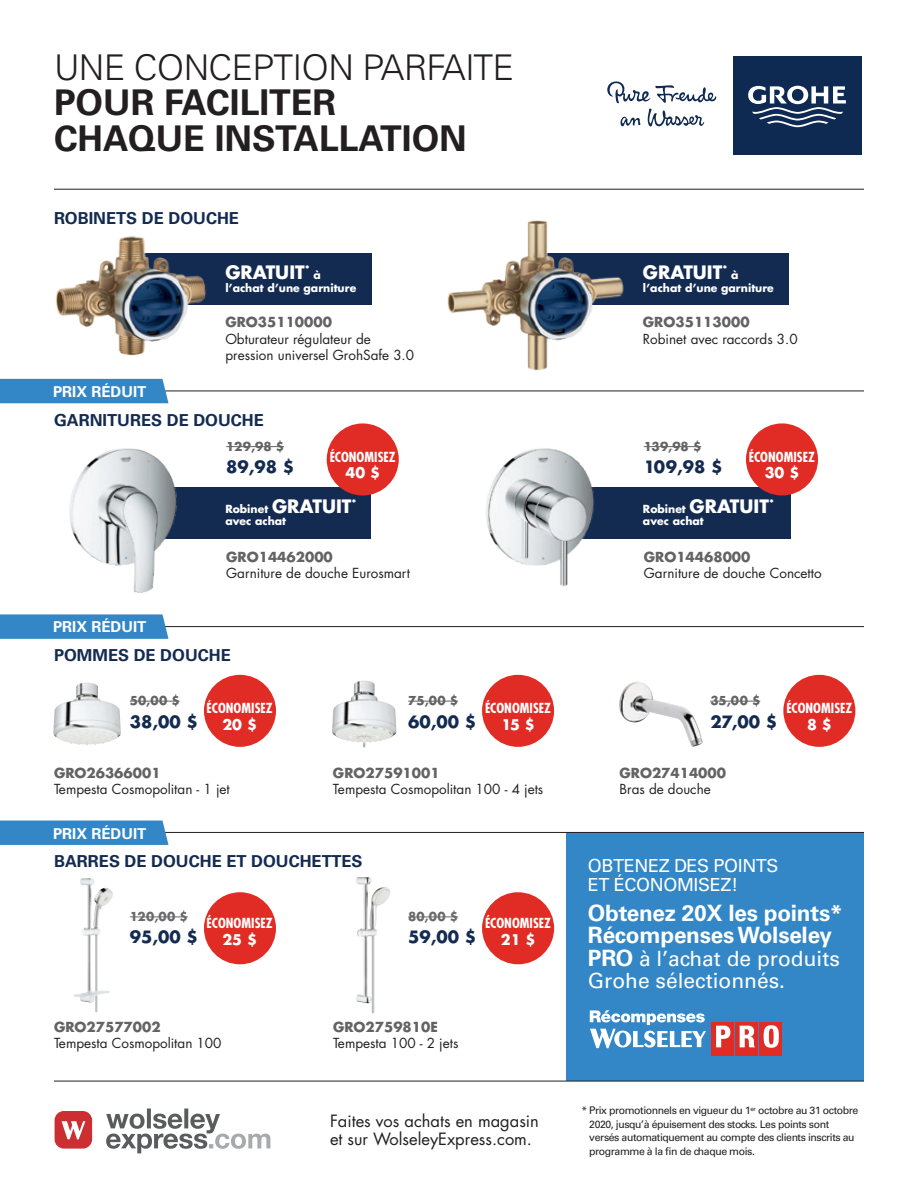
<style>
.page{position:relative;width:918px;height:1188px;background:#fff}
.page>*{position:absolute;margin:0;border:0;box-sizing:border-box;transform-origin:0 0}
.t1{font:700 35.4px/35.4px "Univers LT Std";color:#231f20}
.t2{font:700 22.5px/22.5px "Univers LT Std";letter-spacing:-.01em;color:#fff}
.t3{font:21px/22.5px "Univers LT Std";color:#fff}
.t4{font:18px/19.5px "Univers LT Std";letter-spacing:-.02em;color:#fff}
.t5{font:700 18px "Futura";color:#fff}
.t6{font:700 16.5px "Univers LT Std";color:#142b51}
.t7{font:16.5px/18px "Futura";color:#231f20}
.t8{font:700 16.5px "Futura";color:#142b51}
.t9{font:700 15px "Univers LT Std";color:#fff}
.t10{font:700 14.4px "Futura";color:#fff}
.t11{font:13.5px/16.5px "Futura";color:#231f20}
.t12{font:700 13.5px "Futura";color:#636366}
.t13{font:700 condensed 13.5px "Futura";color:#fff}
.t14{font:700 12px "Futura";color:#636366}
.t15{font:700 12px "Futura";letter-spacing:.04em;color:#69696c}
.t16{font:700 10.8px/12.1px "Futura";color:#fff}
.t17{font:10.5px/13.5px "Univers LT Std";letter-spacing:-.04em;color:#231f20}
.s1{font-weight:300}
.s2{font-size:18px}
.s3{font-weight:700;font-size:22.5px}
</style>
<div class="page">
<div style="left:566px;top:832px;width:298px;height:249px;background:#3387c7"></div>
<svg style="left:147px;top:1108px;width:4px;height:6px"></svg>
<svg style="left:184px;top:1109px;width:4px;height:5px"></svg>
<svg style="left:106px;top:1114px;width:164px;height:39px"></svg>
<div style="left:55px;top:1111px;width:37px;height:38px;background:#cc2e31;border-radius:9px"></div>
<svg style="left:62px;top:1121px;width:23px;height:18px"></svg>
<hr style="left:54px;top:1081px;width:810px;height:1px;background:#231f20">
<hr style="left:54px;top:832px;width:810px;height:1px;background:#231f20">
<hr style="left:54px;top:189px;width:810px;height:1px;background:#231f20">
<div style="left:711px;top:1022px;width:22px;height:34px;background:#e12c26"></div>
<div style="left:735px;top:1022px;width:23px;height:34px;background:#e12c26"></div>
<div style="left:760px;top:1022px;width:22px;height:34px;background:#e12c26"></div>
<svg style="left:716px;top:1026px;width:14px;height:21px"></svg>
<svg style="left:740px;top:1026px;width:15px;height:21px"></svg>
<svg style="left:764px;top:1025px;width:15px;height:23px"></svg>
<svg style="left:590px;top:1010px;width:116px;height:38px"></svg>
<div style="left:734px;top:56px;width:128px;height:99px;background:#0e2952"></div>
<svg style="left:748px;top:86px;width:98px;height:41px"></svg>
<svg style="left:607px;top:82px;width:109px;height:44px"></svg>
<div style="left:132px;top:253px;width:239px;height:51px;background:#142b51"></div>
<div style="left:538px;top:253px;width:251px;height:51px;background:#142b51"></div>
<div style="left:141px;top:488px;width:230px;height:51px;background:#142b51"></div>
<div style="left:560px;top:488px;width:231px;height:51px;background:#142b51"></div>
<hr style="left:54px;top:391px;width:810px;height:1px;background:#231f20">
<img style="left:447px;top:220px;width:178px;height:151px">
<img style="left:56px;top:236px;width:160px;height:120px">
<img style="left:485px;top:448px;width:115px;height:138px">
<img style="left:69px;top:448px;width:114px;height:145px">
<hr style="left:226px;top:446px;width:58px;height:1px;background:#636366">
<hr style="left:644px;top:446px;width:57px;height:1px;background:#636366">
<div style="left:0;top:379px;width:169px;height:24px;background:#3387c7"></div>
<div style="left:327px;top:423px;width:72px;height:73px;background:#e12c26;border-radius:50%"></div>
<div style="left:746px;top:423px;width:72px;height:73px;background:#e12c26;border-radius:50%"></div>
<div style="left:783px;top:675px;width:72px;height:72px;background:#e12c26;border-radius:50%"></div>
<hr style="left:54px;top:626px;width:810px;height:1px;background:#231f20">
<img style="left:53px;top:683px;width:68px;height:62px">
<img style="left:332px;top:681px;width:65px;height:67px">
<img style="left:619px;top:682px;width:84px;height:65px">
<hr style="left:130px;top:701px;width:50px;height:1px;background:#636366">
<hr style="left:408px;top:701px;width:50px;height:1px;background:#636366">
<hr style="left:710px;top:701px;width:50px;height:1px;background:#636366">
<svg style="left:0;top:614px;width:169px;height:25px"></svg>
<div style="left:204px;top:675px;width:72px;height:72px;background:#e12c26;border-radius:50%"></div>
<div style="left:482px;top:675px;width:72px;height:72px;background:#e12c26;border-radius:50%"></div>
<img style="left:73px;top:878px;width:40px;height:134px">
<img style="left:356px;top:877px;width:34px;height:136px">
<hr style="left:408px;top:916px;width:50px;height:1px;background:#69696c">
<div style="left:0;top:821px;width:169px;height:24px;background:#3387c7"></div>
<hr style="left:130px;top:916px;width:58px;height:1px;background:#69696c">
<div style="left:204px;top:892px;width:72px;height:72px;background:#e12c26;border-radius:50%"></div>
<div style="left:482px;top:892px;width:72px;height:72px;background:#e12c26;border-radius:50%"></div>
<p class="t1" style="left:54px;top:50px;width:462px"><span class="s1">UNE CONCEPTION PARFAITE<br></span>POUR FACILITER<br>CHAQUE INSTALLATION</p>
<p class="t6" style="left:54px;top:209px;width:187px">ROBINETS DE DOUCHE</p>
<p class="t5" style="left:225px;top:260px;width:86px">GRATUIT<sup>*</sup></p>
<p class="t16" style="left:225px;top:269px;width:132px;text-indent:88px">à l’achat d’une garniture</p>
<p class="t5" style="left:643px;top:260px;width:86px">GRATUIT<sup>*</sup></p>
<p class="t16" style="left:643px;top:269px;width:132px;text-indent:88px">à l’achat d’une garniture</p>
<p class="t9" style="left:53px;top:383px;width:95px">PRIX RÉDUIT</p>
<p class="t12" style="left:225px;top:313px;width:108px">GRO35110000</p>
<p class="t11" style="left:225px;top:330px;width:190px">Obturateur régulateur de pression universel GrohSafe 3.0</p>
<p class="t6" style="left:54px;top:410px;width:211px">GARNITURES DE DOUCHE</p>
<p class="t14" style="left:226px;top:438px;width:59px">129,98 $</p>
<p class="t8" style="left:226px;top:455px;width:69px">89,98 $</p>
<p class="t13" style="left:330px;top:448px;width:68px">ÉCONOMISEZ</p>
<p class="t10" style="left:345px;top:463px;width:36px">40 $</p>
<p class="t12" style="left:643px;top:313px;width:108px">GRO35113000</p>
<p class="t11" style="left:643px;top:330px;width:156px">Robinet avec raccords 3.0</p>
<p class="t14" style="left:644px;top:438px;width:59px">139,98 $</p>
<p class="t8" style="left:644px;top:455px;width:80px">109,98 $</p>
<p class="t13" style="left:749px;top:448px;width:68px">ÉCONOMISEZ</p>
<p class="t10" style="left:765px;top:463px;width:36px">30 $</p>
<p class="t16" style="left:225px;top:502px;width:133px">Robinet <span class="s2">GRATUIT</span><sup>* </sup>avec achat</p>
<p class="t16" style="left:643px;top:502px;width:133px">Robinet <span class="s2">GRATUIT</span><sup>* </sup>avec achat</p>
<p class="t9" style="left:53px;top:618px;width:95px">PRIX RÉDUIT</p>
<p class="t12" style="left:226px;top:547px;width:108px">GRO14462000</p>
<p class="t11" style="left:226px;top:565px;width:185px">Garniture de douche Eurosmart</p>
<p class="t6" style="left:54px;top:646px;width:178px">POMMES DE DOUCHE</p>
<p class="t14" style="left:130px;top:692px;width:51px">50,00 $</p>
<p class="t8" style="left:130px;top:710px;width:69px">38,00 $</p>
<p class="t13" style="left:207px;top:700px;width:68px">ÉCONOMISEZ</p>
<p class="t10" style="left:222px;top:714px;width:36px">20 $</p>
<p class="t12" style="left:54px;top:763px;width:108px">GRO26366001</p>
<p class="t11" style="left:54px;top:781px;width:177px">Tempesta Cosmopolitan - 1 jet</p>
<p class="t9" style="left:53px;top:824px;width:95px">PRIX RÉDUIT</p>
<p class="t14" style="left:408px;top:692px;width:51px">75,00 $</p>
<p class="t8" style="left:408px;top:710px;width:69px">60,00 $</p>
<p class="t13" style="left:485px;top:700px;width:68px">ÉCONOMISEZ</p>
<p class="t10" style="left:501px;top:714px;width:35px">15 $</p>
<p class="t12" style="left:333px;top:763px;width:108px">GRO27591001</p>
<p class="t11" style="left:333px;top:781px;width:212px">Tempesta Cosmopolitan 100 - 4 jets</p>
<p class="t6" style="left:54px;top:852px;width:310px">BARRES DE DOUCHE ET DOUCHETTES</p>
<p class="t15" style="left:130px;top:908px;width:60px">120,00 $</p>
<p class="t8" style="left:130px;top:926px;width:69px">95,00 $</p>
<p class="t13" style="left:207px;top:915px;width:68px">ÉCONOMISEZ</p>
<p class="t10" style="left:222px;top:929px;width:36px">25 $</p>
<p class="t15" style="left:408px;top:908px;width:51px">80,00 $</p>
<p class="t8" style="left:408px;top:926px;width:69px">59,00 $</p>
<p class="t13" style="left:485px;top:915px;width:68px">ÉCONOMISEZ</p>
<p class="t10" style="left:501px;top:929px;width:36px">21 $</p>
<p class="t12" style="left:54px;top:1017px;width:108px">GRO27577002</p>
<p class="t11" style="left:54px;top:1035px;width:169px">Tempesta Cosmopolitan 100</p>
<p class="t12" style="left:333px;top:1017px;width:106px">GRO2759810E</p>
<p class="t11" style="left:333px;top:1035px;width:127px">Tempesta 100 - 2 jets</p>
<p class="t7" style="left:330px;top:1112px;width:210px">Faites vos achats en magasin et sur WolseleyExpress.com.</p>
<p class="t12" style="left:644px;top:547px;width:108px">GRO14468000</p>
<p class="t11" style="left:644px;top:565px;width:179px">Garniture de douche Concetto</p>
<p class="t14" style="left:710px;top:692px;width:51px">35,00 $</p>
<p class="t8" style="left:710px;top:710px;width:68px">27,00 $</p>
<p class="t13" style="left:786px;top:700px;width:68px">ÉCONOMISEZ</p>
<p class="t10" style="left:807px;top:714px;width:26px">8 $</p>
<p class="t12" style="left:620px;top:763px;width:108px">GRO27414000</p>
<p class="t11" style="left:620px;top:781px;width:93px">Bras de douche</p>
<p class="t4" style="left:588px;top:856px;width:192px">OBTENEZ DES POINTS<br>ET ÉCONOMISEZ!</p>
<p class="t2" style="left:588px;top:902px;width:256px">Obtenez 20X les points*<br>Récompenses Wolseley</p>
<p class="t3" style="left:588px;top:947px;width:254px"><span class="s3">PRO</span> à l’achat de produits<br>Grohe sélectionnés.</p>
<p class="t17" style="left:589px;top:1104px;width:271px;text-indent:-8px">* Prix promotionnels en vigueur du 1<sup>er</sup> octobre au 31 octobre 2020, jusqu’à épuisement des stocks. Les points sont versés automatiquement au compte des clients inscrits au programme à la fin de chaque mois.</p>
</div>
